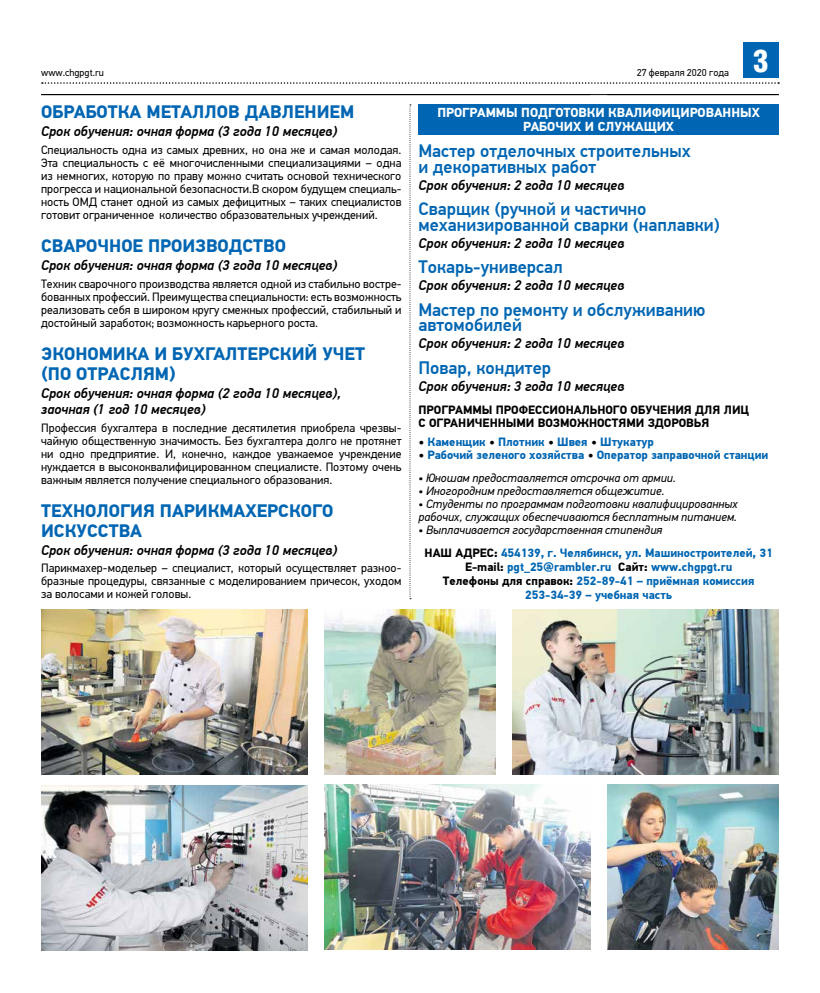
<style>
.page{position:relative;width:820px;height:993px;background:#fff}
.page>*{position:absolute;margin:0;border:0;box-sizing:border-box;transform-origin:0 0}
.t1{font:700 30px "AG Letterica Cond L";color:#fff}
.t2{font:500 18px/15.5px "PF Din Text Pro";color:#0066b3}
.t3{font:700 18px/20px "PF Din Text Pro";color:#0066b3}
.t4{font:italic 500 14px/15.5px "PF Din Text Pro";color:#000}
.t5{font:700 13px/14px "PF Din Text Pro";color:#fff;text-align:center}
.t6{font:12px/13px "PF Din Text Pro";color:#000;text-align:justify}
.t7{font:700 12px/14px "PF Din Text Pro";color:#0066b3}
.t8{font:italic 12px/13px "PF Din Text Pro";color:#000}
.t9{font:700 12px/13px "PF Din Text Pro";color:#000}
.t10{font:10px "PF Din Text Pro";color:#000}
.s1{color:#000}
.s2{font-weight:400;font-style:italic;color:#000}
</style>
<div class="page">
<div style="left:742px;top:43px;width:36px;height:35px;background:#0066b3"></div>
<svg style="left:42px;top:82px;width:736px;height:2px"></svg>
<hr style="left:41px;top:94px;width:737px;height:1px;background:#000">
<img style="left:512px;top:609px;width:266px;height:165px">
<img style="left:41px;top:785px;width:266px;height:165px">
<img style="left:41px;top:609px;width:266px;height:165px">
<img style="left:324px;top:784px;width:266px;height:165px">
<img style="left:607px;top:784px;width:171px;height:165px">
<img style="left:324px;top:609px;width:171px;height:165px">
<div style="left:418px;top:104px;width:360px;height:31px;background:#0066b3"></div>
<svg style="left:409px;top:104px;width:2px;height:495px"></svg>
<p class="t10" style="left:41px;top:67px;width:64px">www.chgpgt.ru</p>
<p class="t10" style="left:636px;top:67px;width:94px">27 февраля 2020 года</p>
<h1 class="t1" style="left:753px;top:43px;width:16px">3</h1>
<h2 class="t3" style="left:41px;top:102px;width:314px">ОБРАБОТКА МЕТАЛЛОВ ДАВЛЕНИЕМ</h2>
<p class="t4" style="left:41px;top:123px;width:297px">Срок обучения: очная форма (3 года 10 месяцев)</p>
<p class="t6" style="left:41px;top:143px;width:362px">Специальность одна из самых древних, но она же и самая молодая.<br>Эта специальность с её многочисленными специализациями – одна из немногих, которую по праву можно считать основой технического прогресса и национальной безопасности.В скором будущем специаль&shy;ность ОМД станет одной из самых дефицитных – таких специалистов готовит ограниченное количество образовательных учреждений.</p>
<h2 class="t3" style="left:41px;top:236px;width:246px">СВАРОЧНОЕ ПРОИЗВОДСТВО</h2>
<p class="t4" style="left:41px;top:257px;width:297px">Срок обучения: очная форма (3 года 10 месяцев)</p>
<p class="t6" style="left:41px;top:277px;width:362px">Техник сварочного производства является одной из стабильно востре&shy;бованных профессий. Преимущества специальности: есть возможность реализовать себя в широком кругу смежных профессий, стабильный и достойный заработок; возможность карьерного роста.</p>
<h2 class="t3" style="left:41px;top:344px;width:325px">ЭКОНОМИКА И БУХГАЛТЕРСКИЙ УЧЕТ (ПО ОТРАСЛЯМ)</h2>
<p class="t4" style="left:41px;top:385px;width:301px">Срок обучения: очная форма (2 года 10 месяцев), заочная (1 год 10 месяцев)</p>
<p class="t6" style="left:41px;top:421px;width:362px">Профессия бухгалтера в последние десятилетия приобрела чрезвы&shy;чайную общественную значимость. Без бухгалтера долго не протянет ни одно предприятие. И, конечно, каждое уважаемое учреждение нуждается в высококвалифицированном специалисте. Поэтому очень важным является получение специального образования.</p>
<h2 class="t3" style="left:41px;top:501px;width:294px">ТЕХНОЛОГИЯ ПАРИКМАХЕРСКОГО<br>ИСКУССТВА</h2>
<p class="t4" style="left:41px;top:542px;width:297px">Срок обучения: очная форма (3 года 10 месяцев)</p>
<p class="t6" style="left:41px;top:561px;width:362px">Парикмахер-модельер – специалист, который осуществляет разноо&shy;бразные процедуры, связанные с моделированием причесок, уходом за волосами и кожей головы.</p>
<p class="t5" style="left:437px;top:106px;width:324px">ПРОГРАММЫ ПОДГОТОВКИ КВАЛИФИЦИРОВАННЫХ<br>РАБОЧИХ И СЛУЖАЩИХ</p>
<h2 class="t2" style="left:418px;top:143px;width:273px">Мастер отделочных строительных и декоративных работ</h2>
<p class="t4" style="left:418px;top:177px;width:207px">Срок обучения: 2 года 10 месяцев</p>
<h2 class="t2" style="left:418px;top:201px;width:303px">Сварщик (ручной и частично механизированной сварки (наплавки)</h2>
<p class="t4" style="left:418px;top:235px;width:207px">Срок обучения: 2 года 10 месяцев</p>
<h2 class="t2" style="left:418px;top:259px;width:146px">Токарь-универсал</h2>
<p class="t4" style="left:418px;top:278px;width:207px">Срок обучения: 2 года 10 месяцев</p>
<h2 class="t2" style="left:418px;top:302px;width:288px">Мастер по ремонту и обслуживанию автомобилей</h2>
<p class="t4" style="left:418px;top:336px;width:207px">Срок обучения: 2 года 10 месяцев</p>
<h2 class="t2" style="left:418px;top:360px;width:134px">Повар, кондитер</h2>
<p class="t4" style="left:418px;top:378px;width:207px">Срок обучения: 3 года 10 месяцев</p>
<p class="t9" style="left:418px;top:403px;width:332px">ПРОГРАММЫ ПРОФЕССИОНАЛЬНОГО ОБУЧЕНИЯ ДЛЯ ЛИЦ<br>С ОГРАНИЧЕННЫМИ ВОЗМОЖНОСТЯМИ ЗДОРОВЬЯ</p>
<p class="t7" style="left:418px;top:435px;width:237px"><span class="s1">•</span> Каменщик <span class="s1">•</span> Плотник <span class="s1">•</span> Швея <span class="s1">•</span> Штукатур</p>
<p class="t7" style="left:418px;top:448px;width:351px"><span class="s1">•</span> Рабочий зеленого хозяйства <span class="s1">•</span> Оператор заправочной станции</p>
<p class="t8" style="left:418px;top:471px;width:259px">• Юношам предоставляется отсрочка от армии.</p>
<p class="t8" style="left:418px;top:484px;width:247px">• Иногородним предоставляется общежитие.</p>
<p class="t8" style="left:418px;top:497px;width:321px">• Студенты по программам подготовки квалифицированных рабочих, служащих обеспечиваются бесплатным питанием.</p>
<p class="t7" style="left:424px;top:518px;width:349px;line-height:22.7px;text-indent:-6px"><span class="s2">• Выплачивается государственная стипендия<br></span><span class="s1">НАШ АДРЕС:</span> 454139, г. Челябинск, ул. Машиностроителей, 31</p>
<p class="t7" style="left:442px;top:559px;width:313px;text-align:center"><span class="s1">E-mail:</span> pgt_25@rambler.ru <span class="s1">Сайт:</span> www.chgpgt.ru<br><span class="s1">Телефоны для справок:</span> 252-89-41 – приёмная комиссия<br>253-34-39 – учебная часть</p>
</div>
